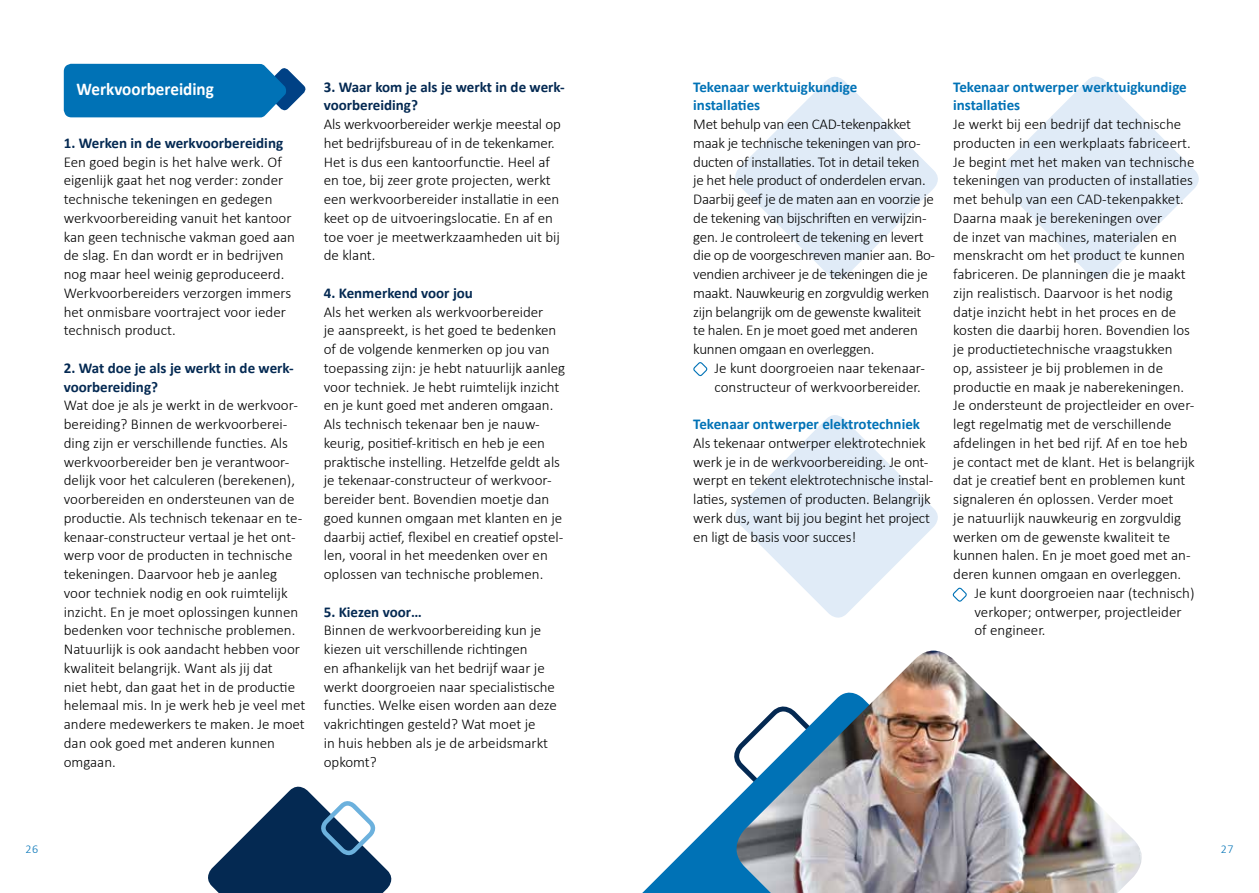
<style>
.page{position:relative;width:1259px;height:893px;background:#fff}
.page>*{position:absolute;margin:0;border:0;box-sizing:border-box;transform-origin:0 0}
.t1{font:700 18px "Calibri";color:#fff;scale:.95 1}
.t2{font:300 15px/18.8px "Calibri";color:#000}
.t3{font:300 15px/18.8px "Calibri";letter-spacing:-.02em;color:#000}
.t4{font:700 15px/18.8px "Calibri";color:#042952}
.t5{font:700 15px/18.8px "Calibri";color:#0072b6}
.t6{font:300 12px "Calibri";color:#0072b6}
.s1{color:#0072b6}
</style>
<div class="page">
<svg style="left:735px;top:415px;width:203px;height:203px;fill:#e0ebf7"></svg>
<svg style="left:735px;top:77px;width:203px;height:203px;fill:#e0ebf7"></svg>
<svg style="left:996px;top:76px;width:203px;height:203px"></svg>
<svg style="left:64px;top:64px;width:242px;height:53px;background:#1279b8"></svg>
<svg style="left:642px;top:809px;width:84px;height:84px"></svg>
<img style="left:726px;top:651px;width:416px;height:242px">
<svg style="left:952px;top:587px;width:15px;height:15px"></svg>
<svg style="left:693px;top:362px;width:14px;height:14px"></svg>
<svg style="left:208px;top:786px;width:184px;height:107px"></svg>
<p class="t1" style="left:77px;top:78px;width:146px">Werkvoorbereiding</p>
<p class="t4" style="left:64px;top:133px;width:221px">1. Werken in de werkvoorbereiding</p>
<p class="t2" style="left:64px;top:152px;width:233px">Een goed begin is het halve werk. Of eigenlijk gaat het nog verder: zonder technische tekeningen en gedegen werkvoorbereiding vanuit het kantoor kan geen technische vakman goed aan de slag. En dan wordt er in bedrijven nog maar heel weinig geproduceerd.<br>Werkvoorbereiders verzorgen immers het onmisbare voortraject voor ieder technisch product.</p>
<p class="t4" style="left:64px;top:358px;width:231px">2. Wat doe je als je werkt in de werk&shy;voorbereiding?</p>
<p class="t2" style="left:64px;top:396px;width:243px">Wat doe je als je werkt in de werkvoor&shy;bereiding? Binnen de werkvoorberei&shy;ding zijn er verschillende functies. Als werkvoorbereider ben je verantwoor&shy;delijk voor het calculeren (berekenen), voorbereiden en ondersteunen van de productie. Als technisch tekenaar en te&shy;kenaar-constructeur vertaal je het ont&shy;werp voor de producten in technische tekeningen. Daarvoor heb je aanleg voor techniek nodig en ook ruimtelijk inzicht. En je moet oplossingen kunnen bedenken voor technische problemen.<br>Natuurlijk is ook aandacht hebben voor kwaliteit belangrijk. Want als jij dat<br>niet hebt, dan gaat het in de productie helemaal mis. In je werk heb je veel met andere medewerkers te maken. Je moet dan ook goed met anderen kunnen omgaan.</p>
<p class="t4" style="left:324px;top:77px;width:243px">3. Waar kom je als je werkt in de werk&shy;voorbereiding?</p>
<p class="t2" style="left:324px;top:115px;width:239px">Als werkvoorbereider werkje meestal op het bedrijfsbureau of in de tekenkamer.<br>Het is dus een kantoorfunctie. Heel af en toe, bij zeer grote projecten, werkt een werkvoorbereider installatie in een keet op de uitvoeringslocatie. En af en toe voer je meetwerkzaamheden uit bij de klant.</p>
<p class="t4" style="left:324px;top:283px;width:151px">4. Kenmerkend voor jou</p>
<p class="t2" style="left:324px;top:302px;width:243px">Als het werken als werkvoorbereider<br>je aanspreekt, is het goed te bedenken of de volgende kenmerken op jou van toepassing zijn: je hebt natuurlijk aanleg voor techniek. Je hebt ruimtelijk inzicht en je kunt goed met anderen omgaan.<br>Als technisch tekenaar ben je nauw&shy;keurig, positief-kritisch en heb je een praktische instelling. Hetzelfde geldt als je tekenaar-constructeur of werkvoor&shy;bereider bent. Bovendien moetje dan goed kunnen omgaan met klanten en je daarbij actief, flexibel en creatief opstel&shy;len, vooral in het meedenken over en oplossen van technische problemen.</p>
<p class="t4" style="left:324px;top:602px;width:100px">5. Kiezen voor…</p>
<p class="t2" style="left:324px;top:621px;width:235px">Binnen de werkvoorbereiding kun je kiezen uit verschillende richtingen<br>en afhankelijk van het bedrijf waar je werkt doorgroeien naar specialistische functies. Welke eisen worden aan deze vakrichtingen gesteld? Wat moet je<br>in huis hebben als je de arbeidsmarkt opkomt?</p>
<p class="t5" style="left:693px;top:77px;width:166px">Tekenaar werktuigkundige installaties</p>
<p class="t3" style="left:693px;top:115px;width:243px">Met behulp van een CAD-tekenpakket maak je technische tekeningen van pro&shy;ducten of installaties. Tot in detail teken<br>je het hele product of onderdelen ervan.<br>Daarbij geef je de maten aan en voorzie je de tekening van bijschriften en verwijzin&shy;gen. Je controleert de tekening en levert die op de voorgeschreven manier aan. Bo&shy;vendien archiveer je de tekeningen die je maakt. Nauwkeurig en zorgvuldig werken zijn belangrijk om de gewenste kwaliteit te halen. En je moet goed met anderen kunnen omgaan en overleggen.</p>
<p class="t2" style="left:693px;top:358px;width:233px;text-align:right"><span class="s1">•</span> Je kunt doorgroeien naar tekenaar&shy;constructeur of werkvoorbereider.</p>
<p class="t5" style="left:693px;top:415px;width:228px">Tekenaar ontwerper elektrotechniek</p>
<p class="t2" style="left:693px;top:433px;width:242px">Als tekenaar ontwerper elektrotechniek werk je in de werkvoorbereiding. Je ont&shy;werpt en tekent elektrotechnische instal&shy;laties, systemen of producten. Belangrijk werk dus, want bij jou begint het project en ligt de basis voor succes!</p>
<p class="t5" style="left:953px;top:77px;width:235px">Tekenaar ontwerper werktuigkundige installaties</p>
<p class="t2" style="left:953px;top:115px;width:243px">Je werkt bij een bedrijf dat technische producten in een werkplaats fabriceert.<br>Je begint met het maken van technische tekeningen van producten of installaties met behulp van een CAD-tekenpakket.<br>Daarna maak je berekeningen over<br>de inzet van machines, materialen en menskracht om het product te kunnen fabriceren. De planningen die je maakt zijn realistisch. Daarvoor is het nodig datje inzicht hebt in het proces en de kosten die daarbij horen. Bovendien los je productietechnische vraagstukken op, assisteer je bij problemen in de productie en maak je naberekeningen.<br>Je ondersteunt de projectleider en over&shy;legt regelmatig met de verschillende afdelingen in het bed rijf. Af en toe heb je contact met de klant. Het is belangrijk dat je creatief bent en problemen kunt signaleren én oplossen. Verder moet<br>je natuurlijk nauwkeurig en zorgvuldig werken om de gewenste kwaliteit te kunnen halen. En je moet goed met an&shy;deren kunnen omgaan en overleggen.</p>
<p class="t2" style="left:974px;top:583px;width:222px;text-indent:-21px"><span class="s1">•</span> Je kunt doorgroeien naar (technisch) verkoper; ontwerper, projectleider of engineer.</p>
<p class="t6" style="left:26px;top:842px;width:14px">26</p>
<p class="t6" style="left:1220px;top:842px;width:14px">27</p>
</div>
